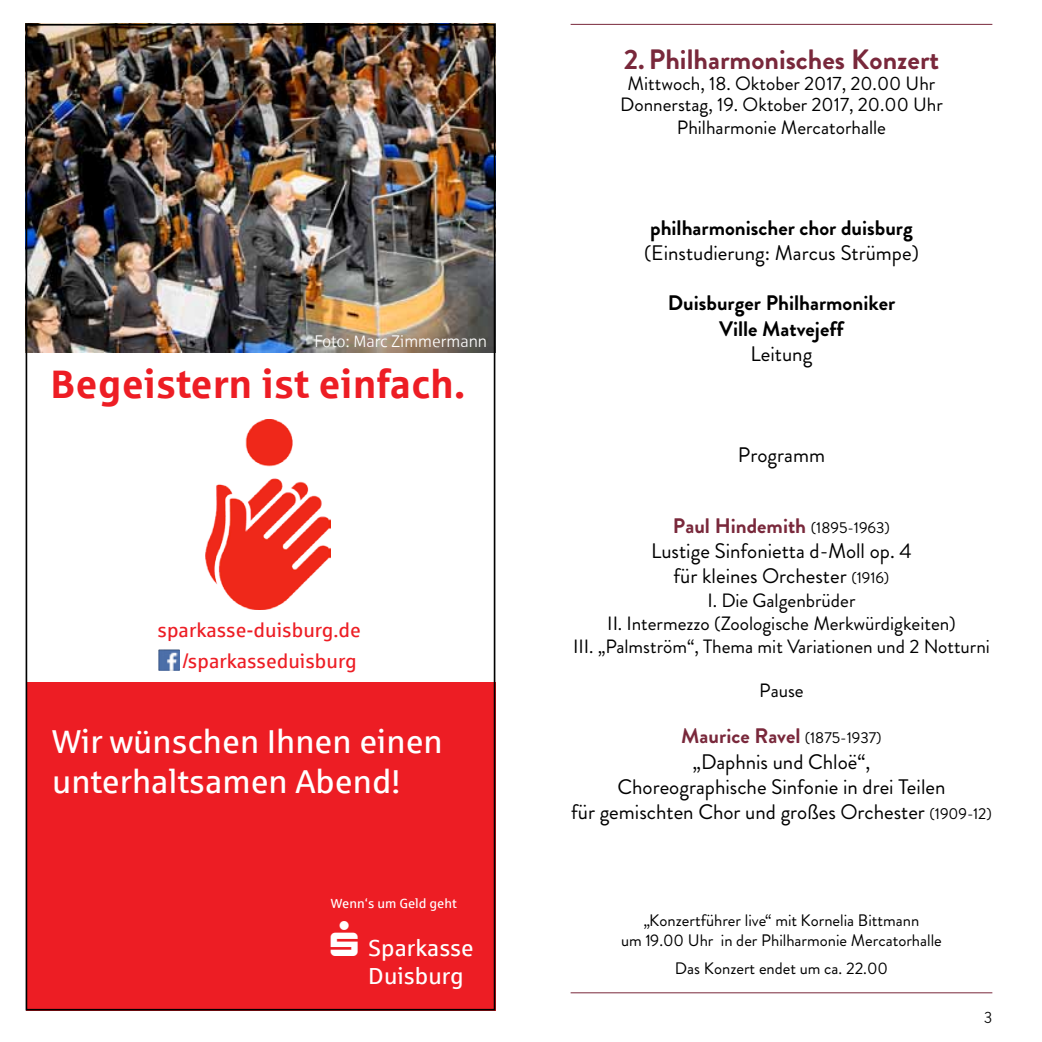
<style>
.page{position:relative;width:1042px;height:1042px;background:#fff}
.page>*{position:absolute;margin:0;border:0;box-sizing:border-box;transform-origin:0 0}
.t1{font:700 39.73px "Sparkasse Rg";color:#ed1d24}
.t2{font:33.07px/39.7px "Sparkasse Rg";color:#fff}
.t3{font:700 28px "Brandon";color:#79283b}
.t4{font:23.28px/27.8px "Sparkasse Rg";color:#fff}
.t5{font:21px/25.2px "Brandon";color:#000;text-align:center}
.t6{font:700 21px/25.2px "Brandon";color:#000;text-align:center}
.t7{font:19.95px "Sparkasse Rg";color:#ed1d24}
.t8{font:19.25px/23.1px "Brandon";color:#000;text-align:center}
.t9{font:16.62px/19.9px "Brandon";color:#000;text-align:center}
.t10{font:16.62px "Sparkasse Lt";color:#fff}
.t11{font:15.75px "News Gothic BQ";color:#000}
.t12{font:13.3px "Sparkasse Rg";color:#fff}
.s1{font-weight:700;color:#79283b}
.s2{font-size:15.75px}
</style>
<div class="page">
<hr style="left:570px;top:24px;width:422px;height:1px;background:#79283b">
<hr style="left:570px;top:992px;width:422px;height:1px;background:#79283b">
<img style="left:29px;top:27px;width:463px;height:326px">
<img style="left:205px;top:420px;width:125px;height:189px">
<img style="left:159px;top:650px;width:21px;height:21px">
<div style="left:26px;top:682px;width:469px;height:328px;background:#ed1d24"></div>
<p class="t10" style="left:314px;top:331px;width:174px">Foto: Marc Zimmermann</p>
<h1 class="t1" style="left:50px;top:358px;width:416px">Begeistern ist einfach.</h1>
<p class="t7" style="left:158px;top:618px;width:205px">sparkasse-duisburg.de</p>
<p class="t7" style="left:183px;top:648px;width:175px">/sparkasseduisburg</p>
<h2 class="t2" style="left:52px;top:721px;width:392px">Wir wünschen Ihnen einen unterhaltsamen Abend!</h2>
<p class="t12" style="left:331px;top:895px;width:127px">Wenn‘s um Geld geht</p>
<p class="t4" style="left:368px;top:934px;width:107px">Sparkasse<br>Duisburg</p>
<h3 class="t3" style="left:624px;top:40px;width:317px">2. Philharmonisches Konzert</h3>
<p class="t8" style="left:620px;top:73px;width:324px;line-height:21px">Mittwoch, 18. Oktober 2017, 20.00 Uhr<br>Donnerstag, 19. Oktober 2017, 20.00 Uhr</p>
<p class="t8" style="left:677px;top:116px;width:211px">Philharmonie Mercatorhalle</p>
<p class="t6" style="left:650px;top:215px;width:264px">philharmonischer chor duisburg</p>
<p class="t5" style="left:644px;top:240px;width:276px">(Einstudierung: Marcus Strümpe)</p>
<p class="t6" style="left:668px;top:291px;width:229px">Duisburger Philharmoniker<br>Ville Matvejeff</p>
<p class="t5" style="left:750px;top:341px;width:63px">Leitung</p>
<p class="t5" style="left:738px;top:442px;width:89px">Programm</p>
<p class="t5" style="left:651px;top:513px;width:262px"><span class="s1">Paul Hindemith</span> <span class="s2">(1895-1963)<br></span>Lustige Sinfonietta d-Moll op. 4 für kleines Orchester <span class="s2">(1916)</span></p>
<p class="t8" style="left:573px;top:589px;width:418px">I. Die Galgenbrüder<br>II. Intermezzo (Zoologische Merkwürdigkeiten)<br>III. „Palmström“, Thema mit Variationen und 2 Notturni</p>
<p class="t8" style="left:759px;top:679px;width:46px">Pause</p>
<p class="t5" style="left:571px;top:724px;width:422px"><span class="s1">Maurice Ravel</span> <span class="s2">(1875-1937)<br></span>„Daphnis und Chloë“,<br>Choreographische Sinfonie in drei Teilen<br>für gemischten Chor und großes Orchester <span class="s2">(1909-12)</span></p>
<p class="t9" style="left:621px;top:911px;width:322px">„Konzertführer live“ mit Kornelia Bittmann<br>um 19.00 Uhr in der Philharmonie Mercatorhalle</p>
<p class="t9" style="left:675px;top:958px;width:215px">Das Konzert endet um ca. 22.00</p>
<p class="t11" style="left:984px;top:1009px;width:10px">3</p>
</div>
